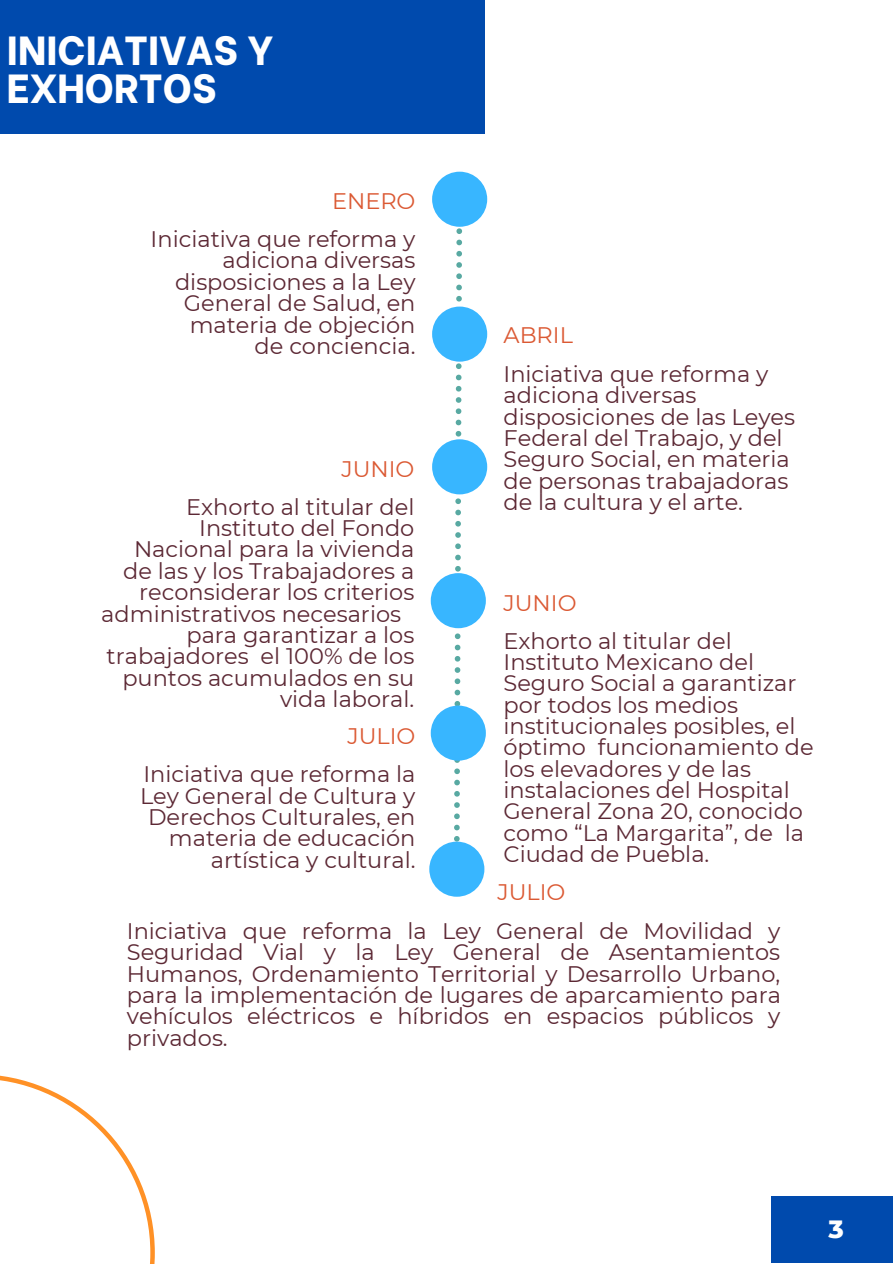
<style>
.page{position:relative;width:893px;height:1264px;background:#fff}
.page>*{position:absolute;margin:0;border:0;box-sizing:border-box;transform-origin:0 0}
.t1{font:800 40.5px/38.2px "Be Vietnam";color:#fff}
.t2{font:800 25.5px "Montserrat";color:#fefefe}
.t3{font:22.5px/21.3px "Montserrat";color:#5c2834;text-align:right}
.t4{font:22.5px "Montserrat";color:#db5933}
</style>
<div class="page">
<svg style="left:0;top:1075px;width:155px;height:188px"></svg>
<svg style="left:454px;top:228px;width:8px;height:613px"></svg>
<div style="left:432px;top:172px;width:55px;height:55px;background:#38b6ff;border-radius:50%"></div>
<div style="left:432px;top:306px;width:55px;height:55px;background:#38b6ff;border-radius:50%"></div>
<div style="left:432px;top:439px;width:55px;height:55px;background:#38b6ff;border-radius:50%"></div>
<div style="left:430px;top:573px;width:56px;height:55px;background:#38b6ff;border-radius:50%"></div>
<div style="left:430px;top:705px;width:56px;height:55px;background:#38b6ff;border-radius:50%"></div>
<div style="left:429px;top:841px;width:55px;height:55px;background:#38b6ff;border-radius:50%"></div>
<div style="left:0;top:0;width:484px;height:134px;background:#004aad"></div>
<div style="left:771px;top:1196px;width:121px;height:66px;background:#004aad"></div>
<h1 class="t1" style="left:7px;top:27px;width:268px">INICIATIVAS Y<br>EXHORTOS</h1>
<p class="t4" style="left:332px;top:186px;width:85px">ENERO</p>
<p class="t3" style="left:151px;top:228px;width:266px">Iniciativa que reforma y adiciona diversas disposiciones a la Ley<br>General de Salud, en materia de objeción<br>de conciencia.</p>
<p class="t4" style="left:341px;top:453px;width:74px">JUNIO</p>
<p class="t3" style="left:186px;top:495px;width:230px">Exhorto al titular del</p>
<p class="t3" style="left:199px;top:516px;width:217px">Instituto del Fondo</p>
<p class="t3" style="left:134px;top:538px;width:282px">Nacional para la vivienda</p>
<p class="t3" style="left:123px;top:559px;width:292px">de las y los Trabajadores a</p>
<p class="t3" style="left:139px;top:580px;width:277px">reconsiderar los criterios</p>
<p class="t3" style="left:101px;top:602px;width:301px">administrativos necesarios</p>
<p class="t3" style="left:186px;top:623px;width:229px">para garantizar a los</p>
<p class="t3" style="left:107px;top:645px;width:309px">trabajadores el 100% de los</p>
<p class="t3" style="left:122px;top:666px;width:293px">puntos acumulados en su</p>
<p class="t3" style="left:280px;top:687px;width:136px">vida laboral.</p>
<p class="t4" style="left:347px;top:721px;width:69px">JULIO</p>
<p class="t3" style="left:140px;top:763px;width:277px">Iniciativa que reforma la<br>Ley General de Cultura y<br>Derechos Culturales, en materia de educación artística y cultural.</p>
<p class="t4" style="left:503px;top:319px;width:71px">ABRIL</p>
<p class="t3" style="left:503px;top:362px;width:293px;text-align:left">Iniciativa que reforma y adiciona diversas disposiciones de las Leyes<br>Federal del Trabajo, y del<br>Seguro Social, en materia de personas trabajadoras de la cultura y el arte.</p>
<p class="t4" style="left:503px;top:587px;width:74px">JUNIO</p>
<p class="t3" style="left:503px;top:629px;width:311px;text-align:left">Exhorto al titular del<br>Instituto Mexicano del<br>Seguro Social a garantizar por todos los medios institucionales posibles, el óptimo funcionamiento de los elevadores y de las instalaciones del Hospital<br>General Zona 20, conocido como “La Margarita”, de la<br>Ciudad de Puebla.</p>
<p class="t4" style="left:497px;top:876px;width:69px">JULIO</p>
<p class="t3" style="left:127px;top:919px;width:655px;text-align:justify">Iniciativa que reforma la Ley General de Movilidad y Seguridad Vial y la Ley General de Asentamientos Humanos, Ordenamiento Territorial y Desarrollo Urbano, para la implementación de lugares de aparcamiento para vehículos eléctricos e híbridos en espacios públicos y privados.</p>
<p class="t2" style="left:828px;top:1210px;width:17px">3</p>
</div>
